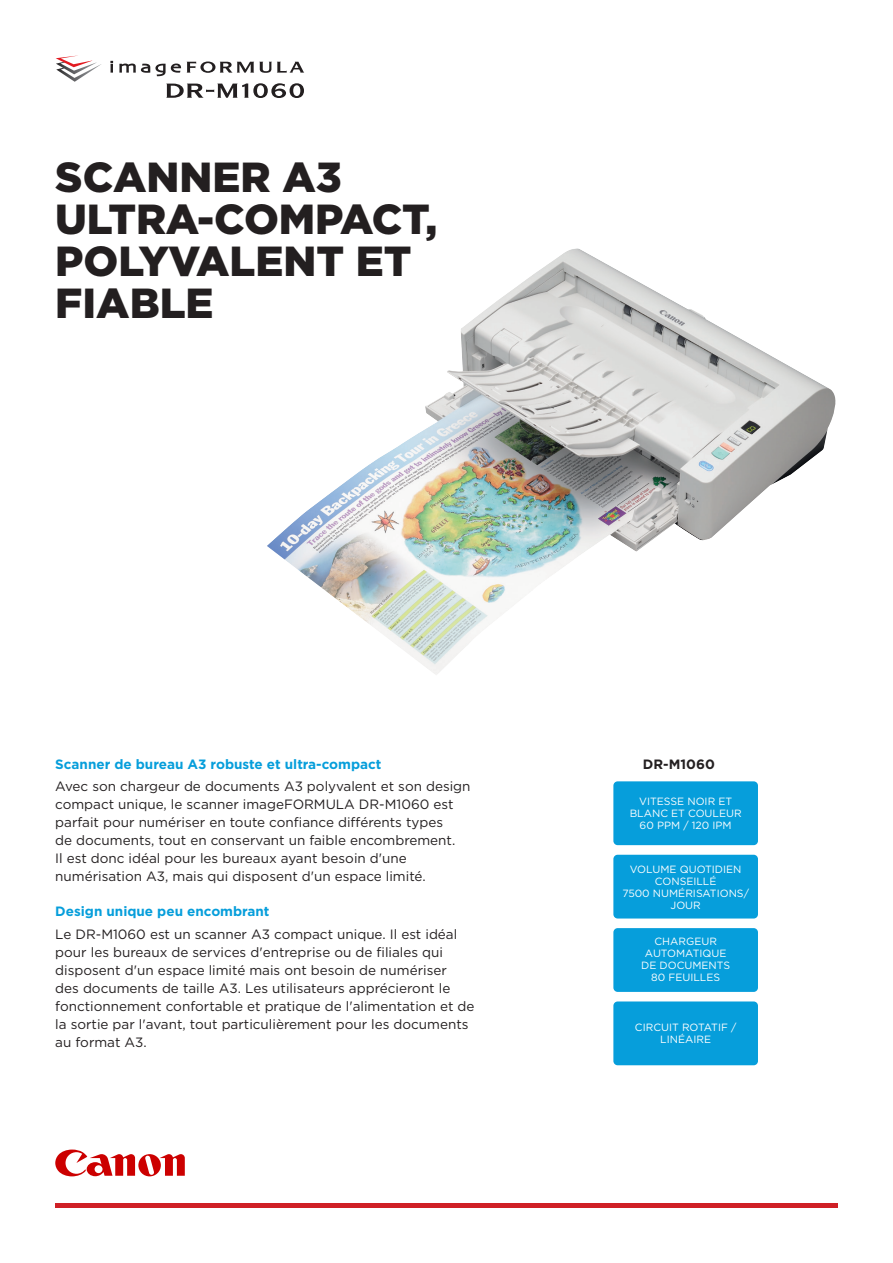
<style>
.page{position:relative;width:893px;height:1263px;background:#fff}
.page>*{position:absolute;margin:0;border:0;box-sizing:border-box;transform-origin:0 0}
.COVER_HEADER_MEDIUM{font:900 42px/42px "Gotham";color:#231f20}
.BODY_BULLETS{font:13.5px/18px "Gotham";color:#231f20}
.SUBHEAD{font:700 13.5px "Gotham";color:#069edb}
.SUBHEAD-2{font:700 13.5px "Gotham";color:#231f20}
.COVER_HEADER_SMALL{font:10.5px/12px "Gotham";color:#fff;text-align:center}
</style>
<div class="page">
<div style="left:613px;top:781px;width:145px;height:64px;background:#069edb;border-radius:4px"></div>
<div style="left:613px;top:855px;width:145px;height:63px;background:#069edb;border-radius:4px"></div>
<div style="left:613px;top:928px;width:145px;height:64px;background:#069edb;border-radius:4px"></div>
<div style="left:613px;top:1001px;width:145px;height:64px;background:#069edb;border-radius:4px"></div>
<svg style="left:56px;top:62px;width:45px;height:20px"></svg>
<svg style="left:110px;top:61px;width:3px;height:12px"></svg>
<svg style="left:119px;top:62px;width:185px;height:14px"></svg>
<svg style="left:166px;top:83px;width:138px;height:15px"></svg>
<div style="left:55px;top:1203px;width:783px;height:5px;background:#cf2026"></div>
<svg style="left:55px;top:1149px;width:130px;height:27px"></svg>
<img style="left:267px;top:248px;width:568px;height:427px">
<p class="COVER_HEADER_MEDIUM" style="left:55px;top:155px;width:384px">SCANNER A3<br>ULTRA-COMPACT,<br>POLYVALENT ET<br>FIABLE</p>
<p class="SUBHEAD" style="left:55px;top:755px;width:328px">Scanner de bureau A3 robuste et ultra-compact</p>
<p class="BODY_BULLETS" style="left:55px;top:777px;width:417px">Avec son chargeur de documents A3 polyvalent et son design compact unique, le scanner imageFORMULA DR-M1060 est parfait pour numériser en toute confiance différents types<br>de documents, tout en conservant un faible encombrement.<br>Il est donc idéal pour les bureaux ayant besoin d'une numérisation A3, mais qui disposent d'un espace limité.</p>
<p class="SUBHEAD" style="left:55px;top:902px;width:216px">Design unique peu encombrant</p>
<p class="BODY_BULLETS" style="left:55px;top:924px;width:421px">Le DR-M1060 est un scanner A3 compact unique. Il est idéal pour les bureaux de services d'entreprise ou de filiales qui disposent d'un espace limité mais ont besoin de numériser<br>des documents de taille A3. Les utilisateurs apprécieront le fonctionnement confortable et pratique de l'alimentation et de la sortie par l'avant, tout particulièrement pour les documents au format A3.</p>
<p class="SUBHEAD-2" style="left:643px;top:755px;width:73px">DR-M1060</p>
<p class="COVER_HEADER_SMALL" style="left:630px;top:795px;width:113px">VITESSE NOIR ET<br>BLANC ET COULEUR<br>60 PPM / 120 IPM</p>
<p class="COVER_HEADER_SMALL" style="left:622px;top:863px;width:128px">VOLUME QUOTIDIEN<br>CONSEILLÉ<br>7500 NUMÉRISATIONS/<br>JOUR</p>
<p class="COVER_HEADER_SMALL" style="left:641px;top:935px;width:91px">CHARGEUR<br>AUTOMATIQUE<br>DE DOCUMENTS<br>80 FEUILLES</p>
<p class="COVER_HEADER_SMALL" style="left:635px;top:1021px;width:103px">CIRCUIT ROTATIF /<br>LINÉAIRE</p>
</div>
